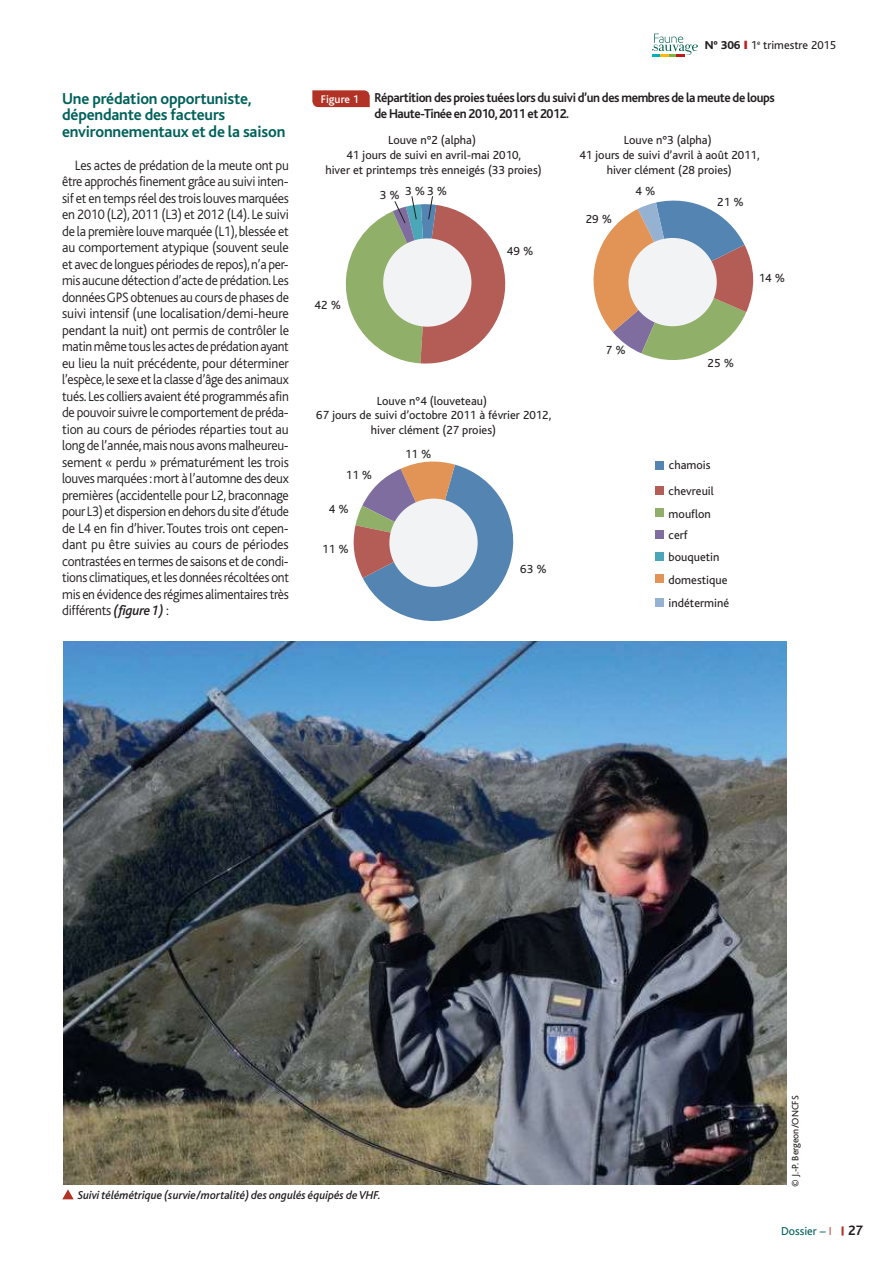
<style>
.page{position:relative;width:893px;height:1263px;background:#fff}
.page>*{position:absolute;margin:0;border:0;box-sizing:border-box;transform-origin:0 0}
.t1{font:700 16.5px/16.5px "Bliss";letter-spacing:-.01em;color:#00615a}
.t2{font:300 14.25px/16.5px "Bliss";letter-spacing:-.02em;color:#231f20;text-align:justify;scale:.96 1}
.t3{font:700 14.25px "Bliss";color:#231f20}
.t4{font:700 13.5px/16.5px "Bliss";letter-spacing:-.03em;color:#231f20;scale:.95 1}
.t5{font:12.3px/14.7px "Bliss";color:#231f20}
.t6{font:italic 500 12px "Bliss";color:#231f20;scale:.96 1}
.t7{font:12px "Bliss";color:#231f20}
.t8{font:12px "Bliss";color:#00615a}
.t9{font:500 11.55px "Bliss";color:#fff}
.t10{font:9.75px "Bliss";color:#231f20}
.s1{font-weight:500;font-style:italic}
.s2{font-weight:800}
.s3{color:#bd1a1f}
.s4{font-weight:300;color:#b23326}
</style>
<div class="page">
<svg style="left:652px;top:34px;width:46px;height:23px"></svg>
<svg style="left:841px;top:1226px;width:2px;height:9px"></svg>
<svg style="left:312px;top:90px;width:58px;height:17px"></svg>
<svg style="left:593px;top:200px;width:161px;height:160px"></svg>
<div style="left:655px;top:461px;width:8px;height:8px;background:#5384b2"></div>
<div style="left:655px;top:486px;width:8px;height:9px;background:#b45d56"></div>
<div style="left:655px;top:509px;width:8px;height:8px;background:#90af68"></div>
<div style="left:655px;top:530px;width:8px;height:9px;background:#7f6d9f"></div>
<div style="left:655px;top:552px;width:8px;height:9px;background:#4ba6b8"></div>
<div style="left:655px;top:575px;width:8px;height:8px;background:#e19455"></div>
<div style="left:655px;top:598px;width:8px;height:9px;background:#96b2d3"></div>
<svg style="left:353px;top:461px;width:161px;height:161px"></svg>
<div style="left:389px;top:499px;width:89px;height:88px;background:#f2f3f4;border-radius:50%"></div>
<div style="left:628px;top:238px;width:89px;height:88px;background:#f2f3f4;border-radius:50%"></div>
<svg style="left:345px;top:196px;width:161px;height:168px"></svg>
<img style="left:64px;top:641px;width:723px;height:544px">
<svg style="left:62px;top:1189px;width:12px;height:10px"></svg>
<p class="t1" style="left:62px;top:91px;width:225px">Une prédation opportuniste, dépendante des facteurs environnementaux et de la saison</p>
<p class="t2" style="left:62px;top:157px;width:238px;text-indent:13px">Les actes de prédation de la meute ont pu être approchés finement grâce au suivi inten&shy;sif et en temps réel des trois louves marquées en 2010 (L2), 2011 (L3) et 2012 (L4). Le suivi de la première louve marquée (L1), blessée et au comportement atypique (souvent seule et avec de longues périodes de repos), n’a per&shy;mis aucune détection d’acte de prédation. Les données GPS obtenues au cours de phases de suivi intensif (une localisation/demi-heure pendant la nuit) ont permis de contrôler le matin même tous les actes de prédation ayant eu lieu la nuit précédente, pour déterminer l’espèce, le sexe et la classe d’âge des animaux tués. Les colliers avaient été programmés afin de pouvoir suivre le comportement de préda&shy;tion au cours de périodes réparties tout au long de l’année, mais nous avons malheureu&shy;sement « perdu » prématurément les trois louves marquées : mort à l’automne des deux premières (accidentelle pour L2, braconnage pour L3) et dispersion en dehors du site d’étude de L4 en fin d’hiver. Toutes trois ont cepen&shy;dant pu être suivies au cours de périodes contrastées en termes de saisons et de condi&shy;tions climatiques, et les données récoltées ont mis en évidence des régimes alimentaires très différents <span class="s1">(figure 1)</span> :</p>
<p class="t7" style="left:705px;top:38px;width:133px"><span class="s2">N° 306</span> <span class="s3">❙</span> 1<sup>e</sup> trimestre 2015</p>
<p class="t9" style="left:321px;top:94px;width:40px">Figure 1</p>
<p class="t4" style="left:374px;top:90px;width:423px">Répartition des proies tuées lors du suivi d’un des membres de la meute de loups de Haute-Tinée en 2010, 2011 et 2012.</p>
<p class="t5" style="left:325px;top:134px;width:218px;text-align:center">Louve n°2 (alpha)<br>41 jours de suivi en avril-mai 2010,<br>hiver et printemps très enneigés (33 proies)</p>
<p class="t5" style="left:579px;top:134px;width:182px;text-align:center">Louve n°3 (alpha)<br>41 jours de suivi d’avril à août 2011, hiver clément (28 proies)</p>
<p class="t5" style="left:380px;top:184px;width:69px">3 % 3 %3 %</p>
<p class="t5" style="left:635px;top:184px;width:21px">4 %</p>
<p class="t5" style="left:507px;top:244px;width:28px">49 %</p>
<p class="t5" style="left:586px;top:212px;width:28px">29 %</p>
<p class="t5" style="left:717px;top:195px;width:28px">21 %</p>
<p class="t5" style="left:315px;top:299px;width:28px">42 %</p>
<p class="t5" style="left:316px;top:394px;width:236px;text-align:center">Louve n°4 (louveteau)<br>67 jours de suivi d’octobre 2011 à février 2012, hiver clément (27 proies)</p>
<p class="t5" style="left:346px;top:469px;width:28px">11 %</p>
<p class="t5" style="left:329px;top:502px;width:21px">4 %</p>
<p class="t5" style="left:322px;top:542px;width:28px">11 %</p>
<p class="t5" style="left:405px;top:448px;width:28px">11 %</p>
<p class="t5" style="left:520px;top:563px;width:28px">63 %</p>
<p class="t5" style="left:606px;top:343px;width:21px">7 %</p>
<p class="t5" style="left:708px;top:356px;width:28px">25 %</p>
<p class="t5" style="left:669px;top:458px;width:43px">chamois</p>
<p class="t5" style="left:669px;top:479px;width:47px;line-height:23.5px">chevreuil mouflon</p>
<p class="t5" style="left:669px;top:525px;width:52px;line-height:21.5px">cerf bouquetin</p>
<p class="t5" style="left:669px;top:569px;width:62px;line-height:23.5px">domestique indéterminé</p>
<p class="t5" style="left:759px;top:271px;width:28px">14 %</p>
<p class="t6" style="left:78px;top:1190px;width:318px">Suivi télémétrique (survie/mortalité) des ongulés équipés de VHF.</p>
<p class="t10" style="left:791px;top:1187px;width:93px;rotate:-90deg">© J.-P. Bergeon/ONCFS</p>
<p class="t8" style="left:781px;top:1225px;width:52px">Dossier – <span class="s4">I</span></p>
<p class="t3" style="left:848px;top:1224px;width:16px">27</p>
</div>
